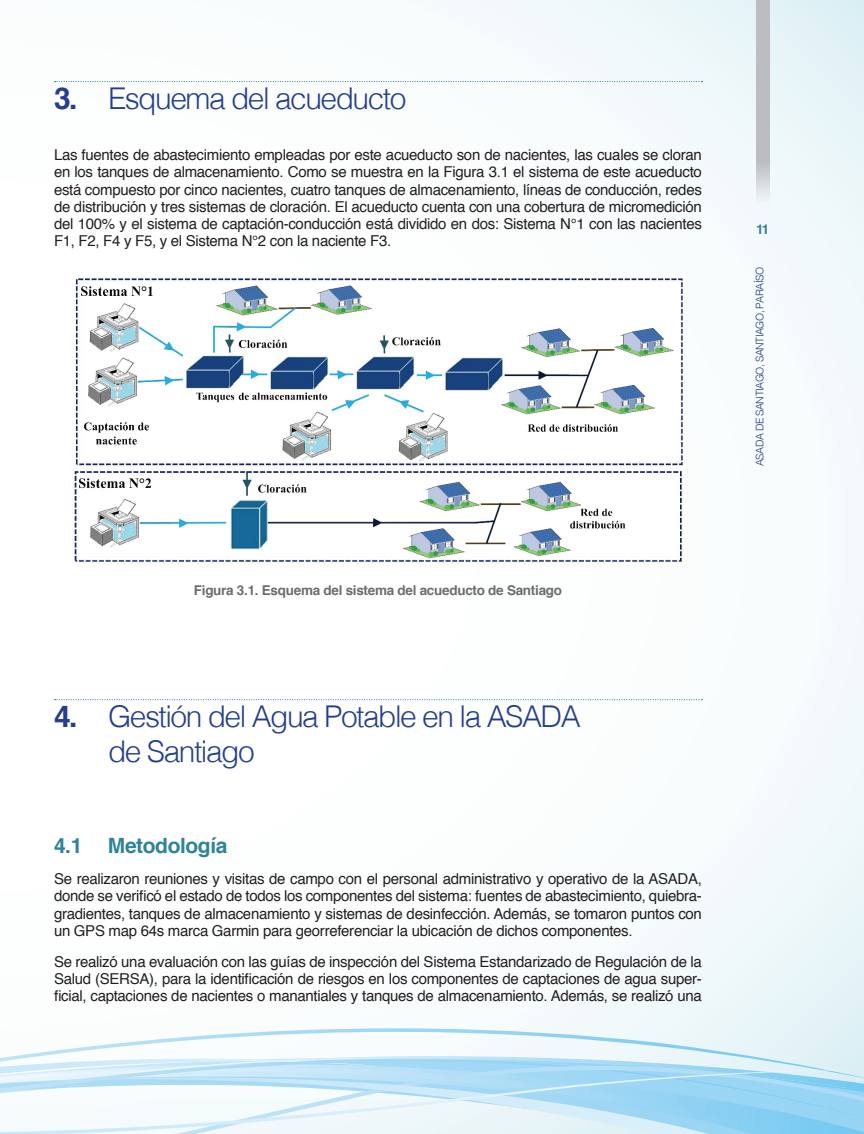
<style>
.page{position:relative;width:864px;height:1134px;background:#fff}
.page>*{position:absolute;margin:0;border:0;box-sizing:border-box;transform-origin:0 0}
.t1{font:300 30px/34.5px "Helvetica";letter-spacing:-.05em;color:#253f8e}
.t2{font:700 21px "Helvetica";letter-spacing:-.02em;color:#2d849b}
.t3{font:15px/17.2px "Helvetica";letter-spacing:-.02em;color:#231f20;text-align:justify}
.t4{font:700 13.5px "Helvetica";letter-spacing:-.02em;color:#6c6d70}
.t5{font:700 13.5px "Helvetica";color:#2d849b}
.t6{font:300 10.5px "Helvetica";letter-spacing:-.05em;color:#253980}
.s1{font-weight:700}
</style>
<div class="page">
<div style="left:0;top:0;width:864px;height:1134px;background:linear-gradient(to right,#fff,#f3fafb)"></div>
<svg style="left:1px;top:1028px;width:863px;height:25px"></svg>
<hr style="left:0;top:0;width:1px;height:1134px;background:#fff">
<svg style="left:0;top:1053px;width:864px;height:81px"></svg>
<svg style="left:756px;top:0;width:14px;height:206px;background:#c2c3c6"></svg>
<svg style="left:55px;top:81px;width:647px;height:1px"></svg>
<svg style="left:55px;top:699px;width:647px;height:1px"></svg>
<img style="left:71px;top:276px;width:614px;height:289px">
<h1 class="t1" style="left:54px;top:79px;width:354px"><span class="s1">3.</span> Esquema del acueducto</h1>
<p class="t3" style="left:54px;top:147px;width:649px">Las fuentes de abastecimiento empleadas por este acueducto son de nacientes, las cuales se cloran en los tanques de almacenamiento. Como se muestra en la Figura 3.1 el sistema de este acueducto está compuesto por cinco nacientes, cuatro tanques de almacenamiento, líneas de conducción, redes de distribución y tres sistemas de cloración. El acueducto cuenta con una cobertura de micromedición del 100% y el sistema de captación-conducción está dividido en dos: Sistema N°1 con las nacientes F1, F2, F4 y F5, y el Sistema N°2 con la naciente F3.</p>
<p class="t4" style="left:194px;top:579px;width:370px">Figura 3.1. Esquema del sistema del acueducto de Santiago</p>
<h1 class="t1" style="left:108px;top:697px;width:474px;text-indent:-54px"><span class="s1">4.</span> Gestión del Agua Potable en la ASADA de Santiago</h1>
<h2 class="t2" style="left:54px;top:829px;width:175px">4.1 Metodología</h2>
<p class="t3" style="left:54px;top:871px;width:649px">Se realizaron reuniones y visitas de campo con el personal administrativo y operativo de la ASADA, donde se verificó el estado de todos los componentes del sistema: fuentes de abastecimiento, quiebra&shy;gradientes, tanques de almacenamiento y sistemas de desinfección. Además, se tomaron puntos con un GPS map 64s marca Garmin para georreferenciar la ubicación de dichos componentes.</p>
<p class="t3" style="left:54px;top:953px;width:649px">Se realizó una evaluación con las guías de inspección del Sistema Estandarizado de Regulación de la Salud (SERSA), para la identificación de riesgos en los componentes de captaciones de agua super&shy;ficial, captaciones de nacientes o manantiales y tanques de almacenamiento. Además, se realizó una</p>
<p class="t5" style="left:756px;top:219px;width:15px">11</p>
<p class="t6" style="left:751px;top:466px;width:201px;rotate:-90deg">ASADA DE SANTIAGO, SANTIAGO, PARAÍSO</p>
</div>
